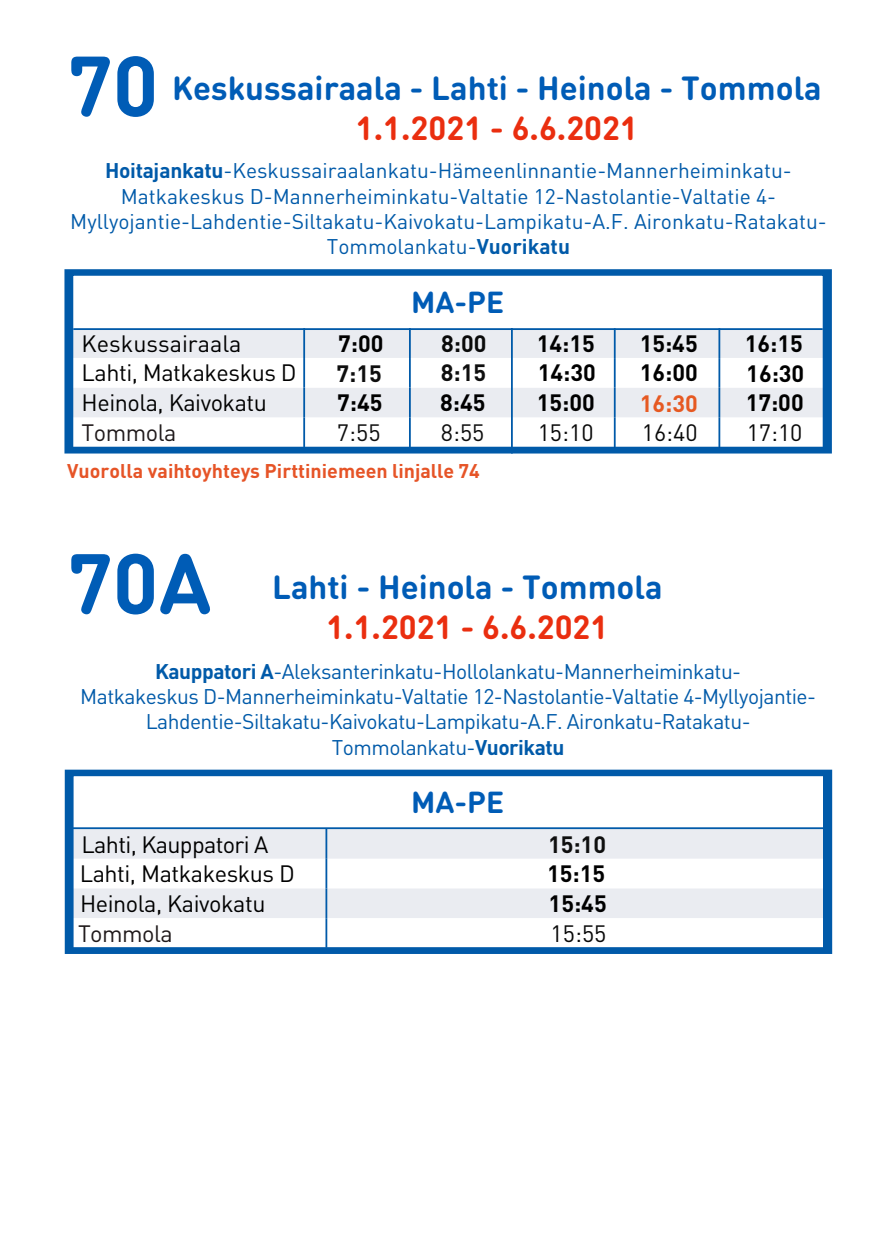
<style>
.page{position:relative;width:893px;height:1259px;background:#fff}
.page>*{position:absolute;margin:0;border:0;box-sizing:border-box;transform-origin:0 0}
.t1{font:700 84px "DIN Round OT";color:#005cb6}
.t2{font:700 33px "DIN Round OT";color:#005cb6}
.t3{font:700 33px "DIN Round OT";color:#ea2e0f}
.t4{font:700 30px "DIN Round OT";color:#005cb6}
.t5{font:23.4px/29.4px "DINOT";letter-spacing:-.02em;color:#000}
.t6{font:700 23.4px "DINOT";color:#000}
.t7{font:23.4px "DINOT";color:#090909}
.t8{font:23.4px "DINOT";letter-spacing:-.025em;color:#1f191a}
.t9{font:23.4px "DINOT";color:#0e0e0e}
.t10{font:700 23.4px "DINOT";color:#0e0e0e}
.t11{font:700 23.4px "DINOT";color:#0f0f0f}
.t12{font:700 23.4px "DINOT";color:#e65922}
.t13{font:700 23.4px "DINOT";color:#0a0a0a}
.t14{font:21px/25.2px "DINOT";color:#005aa9;text-align:center}
.t15{font:21px/25.2px "DINOT";letter-spacing:-.025em;color:#005aa9;text-align:center}
.t16{font:700 19.5px "DINOT";color:#e65427}
.s1{font-weight:700}
</style>
<div class="page">
<svg style="left:64px;top:269px;width:768px;height:184px"></svg>
<hr style="left:614px;top:328px;width:2px;height:30px;background:#005aa9">
<hr style="left:718px;top:328px;width:2px;height:30px;background:#005aa9">
<hr style="left:614px;top:358px;width:2px;height:30px;background:#005aa9">
<hr style="left:718px;top:358px;width:2px;height:30px;background:#005aa9">
<hr style="left:614px;top:388px;width:2px;height:29px;background:#005aa9">
<hr style="left:718px;top:388px;width:2px;height:29px;background:#005aa9">
<hr style="left:614px;top:417px;width:2px;height:30px;background:#005aa9">
<hr style="left:718px;top:417px;width:2px;height:30px;background:#005aa9">
<svg style="left:65px;top:769px;width:767px;height:185px"></svg>
<hr style="left:511px;top:328px;width:2px;height:125px;background:#005aa9">
<h1 class="t1" style="left:67px;top:31px;width:93px">70</h1>
<h2 class="t2" style="left:172px;top:67px;width:651px">Keskussairaala - Lahti - Heinola - Tommola</h2>
<h2 class="t3" style="left:356px;top:106px;width:284px">1.1.2021 - 6.6.2021</h2>
<p class="t14" style="left:70px;top:158px;width:758px"><span class="s1">Hoitajankatu</span>-Keskussairaalankatu-Hämeenlinnantie-Mannerheiminkatu-Matkakeskus D-Mannerheiminkatu-Valtatie 12-Nastolantie-Valtatie 4- Myllyojantie-Lahdentie-Siltakatu-Kaivokatu-Lampikatu-A.F. Aironkatu-Ratakatu-Tommolankatu-<span class="s1">Vuorikatu</span></p>
<h3 class="t4" style="left:411px;top:283px;width:95px">MA-PE</h3>
<p class="t5" style="left:82px;top:328px;width:217px">Keskussairaala<br>Lahti, Matkakeskus D</p>
<p class="t5" style="left:82px;top:388px;width:187px">Heinola, Kaivokatu</p>
<p class="t8" style="left:82px;top:418px;width:96px">Tommola</p>
<p class="t6" style="left:338px;top:328px;width:47px">7:00</p>
<p class="t6" style="left:537px;top:328px;width:60px">14:15</p>
<p class="t6" style="left:640px;top:328px;width:60px">15:45</p>
<p class="t6" style="left:745px;top:328px;width:60px">16:15</p>
<p class="t13" style="left:441px;top:328px;width:47px">8:00</p>
<p class="t10" style="left:337px;top:358px;width:47px">7:15</p>
<p class="t6" style="left:337px;top:387px;width:47px">7:45</p>
<p class="t9" style="left:337px;top:418px;width:45px">7:55</p>
<p class="t10" style="left:441px;top:357px;width:47px">8:15</p>
<p class="t6" style="left:440px;top:388px;width:47px">8:45</p>
<p class="t9" style="left:441px;top:418px;width:45px">8:55</p>
<p class="t6" style="left:538px;top:357px;width:60px">14:30</p>
<p class="t6" style="left:640px;top:357px;width:60px">16:00</p>
<p class="t12" style="left:640px;top:388px;width:60px">16:30</p>
<p class="t6" style="left:537px;top:388px;width:60px">15:00</p>
<p class="t7" style="left:538px;top:418px;width:57px">15:10</p>
<p class="t7" style="left:642px;top:418px;width:57px">16:40</p>
<p class="t6" style="left:746px;top:358px;width:60px">16:30</p>
<p class="t6" style="left:746px;top:387px;width:60px">17:00</p>
<p class="t7" style="left:747px;top:418px;width:57px">17:10</p>
<p class="t16" style="left:67px;top:458px;width:414px">Vuorolla vaihtoyhteys Pirttiniemeen linjalle 74</p>
<h1 class="t1" style="left:67px;top:529px;width:146px">70A</h1>
<h2 class="t2" style="left:272px;top:565px;width:392px">Lahti - Heinola - Tommola</h2>
<h2 class="t3" style="left:326px;top:605px;width:284px">1.1.2021 - 6.6.2021</h2>
<p class="t15" style="left:80px;top:658px;width:737px"><span class="s1">Kauppatori A</span>-Aleksanterinkatu-Hollolankatu-Mannerheiminkatu-<br>Matkakeskus D-Mannerheiminkatu-Valtatie 12-Nastolantie-Valtatie 4-Myllyojantie-Lahdentie-Siltakatu-Kaivokatu-Lampikatu-A.F. Aironkatu-Ratakatu-Tommolankatu-<span class="s1">Vuorikatu</span></p>
<h3 class="t4" style="left:411px;top:782px;width:95px">MA-PE</h3>
<p class="t5" style="left:82px;top:829px;width:188px">Lahti, Kauppatori A</p>
<p class="t11" style="left:548px;top:829px;width:60px">15:10</p>
<p class="t5" style="left:80px;top:858px;width:217px">Lahti, Matkakeskus D</p>
<p class="t6" style="left:547px;top:858px;width:60px">15:15</p>
<p class="t5" style="left:80px;top:888px;width:187px">Heinola, Kaivokatu</p>
<p class="t8" style="left:78px;top:919px;width:96px">Tommola</p>
<p class="t6" style="left:549px;top:888px;width:60px">15:45</p>
<p class="t7" style="left:551px;top:919px;width:57px">15:55</p>
</div>
